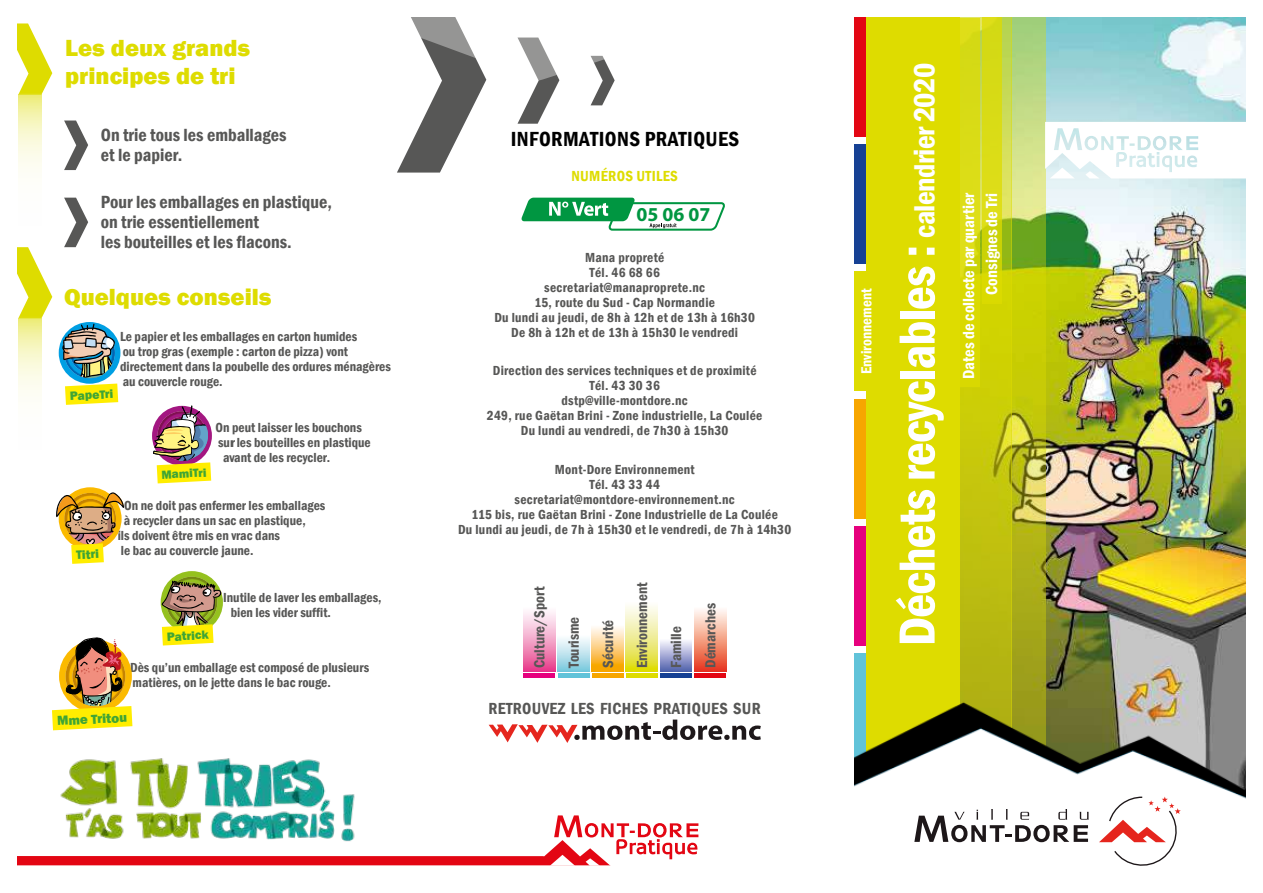
<style>
.page{position:relative;width:1263px;height:893px;background:#fff}
.page>*{position:absolute;margin:0;border:0;box-sizing:border-box;transform-origin:0 0}
.t1{font:600 condensed 52.5px "Franklin Gothic";letter-spacing:-.02em;color:#fff}
.t2{font:800 24px/28.5px "Franklin Gothic";color:#dedc00}
.t3{font:600 condensed 21px "Franklin Gothic";letter-spacing:.02em;color:#000}
.t4{font:700 19.8px "Myriad";color:#009641}
.t5{font:600 condensed 18.15px/20.1px "Franklin Gothic";color:#575756}
.t6{font:600 condensed 16.5px/22.8px "Franklin Gothic";color:#fff;text-align:right}
.t7{font:600 condensed 16.5px "Franklin Gothic";letter-spacing:.02em;color:#575756}
.t8{font:600 condensed 15px "Franklin Gothic";color:#575756}
.t9{font:600 condensed 15px "Franklin Gothic";color:#fff}
.t10{font:600 condensed 15px "Franklin Gothic";letter-spacing:.02em;color:#dedc00}
.t11{font:600 condensed 13.5px/15px "Franklin Gothic";letter-spacing:.005em;color:#575756;text-align:center}
.t12{font:800 13.5px "Franklin Gothic";color:#3fa535}
.t13{font:800 12.6px "Franklin Gothic";color:#3fa535}
.t14{font:800 12.45px "Franklin Gothic";color:#3fa535}
.t15{font:800 12.15px "Franklin Gothic";color:#3fa535}
.s1{font-size:30px}
</style>
<div class="page">
<img style="left:17px;top:17px;width:1229px;height:849px">
<h2 class="t2" style="left:65px;top:34px;width:186px">Les deux grands principes de tri</h2>
<h3 class="t5" style="left:101px;top:125px;width:187px">On trie tous les emballages et le papier.</h3>
<h3 class="t5" style="left:101px;top:192px;width:233px">Pour les emballages en plastique, on trie essentiellement<br>les bouteilles et les flacons.</h3>
<h2 class="t2" style="left:64px;top:283px;width:209px">Quelques conseils</h2>
<p class="t11" style="left:120px;top:329px;width:272px;text-align:left">Le papier et les emballages en carton humides<br>ou trop gras (exemple : carton de pizza) vont directement dans la poubelle des ordures ménagères au couvercle rouge.</p>
<p class="t14" style="left:69px;top:388px;width:45px;rotate:-3deg">PapeTri</p>
<p class="t13" style="left:76px;top:547px;width:24px;rotate:-3deg">Titri</p>
<p class="t15" style="left:161px;top:467px;width:46px;rotate:-3deg">MamiTri</p>
<p class="t11" style="left:216px;top:419px;width:148px">On peut laisser les bouchons</p>
<p class="t11" style="left:218px;top:434px;width:154px">sur les bouteilles en plastique</p>
<p class="t11" style="left:223px;top:449px;width:108px">avant de les recycler.</p>
<p class="t11" style="left:124px;top:497px;width:203px">On ne doit pas enfermer les emballages</p>
<p class="t11" style="left:124px;top:512px;width:184px">à recycler dans un sac en plastique,</p>
<p class="t11" style="left:118px;top:527px;width:164px">ils doivent être mis en vrac dans</p>
<p class="t11" style="left:121px;top:542px;width:134px">le bac au couvercle jaune.</p>
<p class="t14" style="left:166px;top:629px;width:43px;rotate:-3deg">Patrick</p>
<p class="t11" style="left:231px;top:590px;width:152px;text-align:left;text-indent:-8px">Inutile de laver les emballages, bien les vider suffit.</p>
<p class="t11" style="left:130px;top:660px;width:241px;text-align:left">Dès qu’un emballage est composé de plusieurs matières, on le jette dans le bac rouge.</p>
<p class="t12" style="left:57px;top:712px;width:71px;rotate:-3deg">Mme Tritou</p>
<h3 class="t3" style="left:511px;top:125px;width:230px">INFORMATIONS PRATIQUES</h3>
<p class="t10" style="left:572px;top:166px;width:108px">NUMÉROS UTILES</p>
<h3 class="t4" style="left:637px;top:204px;width:75px">05 06 07</h3>
<p class="t11" style="left:494px;top:249px;width:262px">Mana propreté<br>Tél. 46 68 66<br>secretariat@manaproprete.nc<br>15, route du Sud - Cap Normandie<br>Du lundi au jeudi, de 8h à 12h et de 13h à 16h30<br>De 8h à 12h et de 13h à 15h30 le vendredi</p>
<p class="t11" style="left:487px;top:363px;width:277px">Direction des services techniques et de proximité Tél. 43 30 36<br>dstp@ville-montdore.nc<br>249, rue Gaëtan Brini - Zone industrielle, La Coulée Du lundi au vendredi, de 7h30 à 15h30</p>
<p class="t11" style="left:458px;top:461px;width:335px">Mont-Dore Environnement<br>Tél. 43 33 44<br>secretariat@montdore-environnement.nc<br>115 bis, rue Gaëtan Brini - Zone Industrielle de La Coulée<br>Du lundi au jeudi, de 7h à 15h30 et le vendredi, de 7h à 14h30</p>
<p class="t8" style="left:529px;top:668px;width:83px;rotate:-90deg">Culture/Sport</p>
<p class="t8" style="left:564px;top:668px;width:53px;rotate:-90deg">Tourisme</p>
<p class="t8" style="left:598px;top:668px;width:50px;rotate:-90deg">Sécurité</p>
<p class="t8" style="left:632px;top:668px;width:87px;rotate:-90deg">Environnement</p>
<p class="t8" style="left:666px;top:668px;width:43px;rotate:-90deg">Famille</p>
<p class="t8" style="left:700px;top:668px;width:66px;rotate:-90deg">Démarches</p>
<p class="t7" style="left:489px;top:697px;width:274px">RETROUVEZ LES FICHES PRATIQUES SUR</p>
<p class="t9" style="left:856px;top:374px;width:87px;rotate:-90deg">Environnement</p>
<h1 class="t1" style="left:882px;top:646px;width:585px;rotate:-90deg">Déchets recyclables : <span class="s1">calendrier 2020</span></h1>
<p class="t6" style="left:957px;top:379px;width:188px;rotate:-90deg">Dates de collecte par quartier<br>Consignes de Tri</p>
</div>
